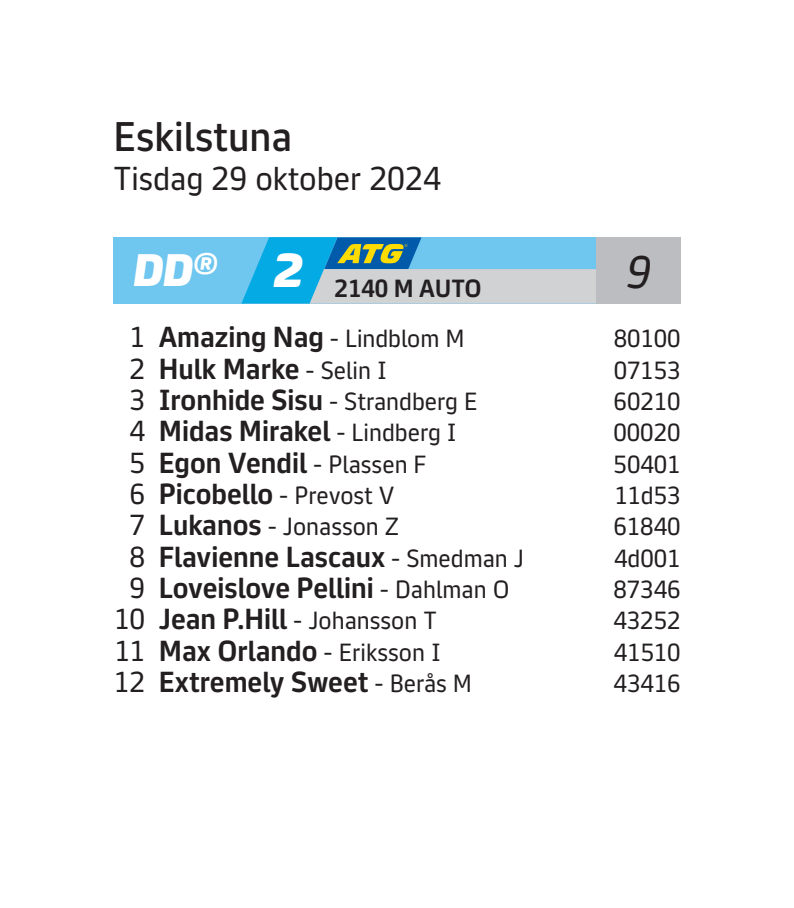
<style>
.page{position:relative;width:794px;height:908px;background:#fff}
.page>*{position:absolute;margin:0;border:0;box-sizing:border-box;transform-origin:0 0}
.t1{font:46px "ATG Rubrik";color:#fff}
.t2{font:44px "ATG Rubrik";color:#fff}
.t3{font:italic 44px "ATG Text";color:#231f20}
.t4{font:500 40px "ATG Text";color:#231f20}
.t5{font:32px "ATG Text";color:#231f20}
.HorseAndRider{font:700 28px "ATG Text";color:#231f20}
.S_REKORD{font:28px "ATG Text";color:#231f20}
.S_REKORD-2{font:24px "ATG Text";color:#231f20}
.HorseAndRider-2{font:24px "ATG Text";color:#231f20}
.t6{font:700 24px "ATG Text";color:#231f20}
.s1{font-weight:400;font-size:24px}
.s2{font-weight:700;font-size:28px}
</style>
<div class="page">
<div style="left:595px;top:237px;width:85px;height:66px;background:#bcbdc0"></div>
<svg style="left:113px;top:237px;width:483px;height:66px"></svg>
<p class="t4" style="left:113px;top:113px;width:180px">Eskilstuna</p>
<p class="t5" style="left:113px;top:159px;width:329px">Tisdag 29 oktober 2024</p>
<p class="t2" style="left:134px;top:244px;width:84px">DD®</p>
<p class="t1" style="left:274px;top:243px;width:30px">2</p>
<p class="t6" style="left:334px;top:274px;width:149px">2140 M AUTO</p>
<p class="t3" style="left:626px;top:246px;width:26px">9</p>
<p class="S_REKORD" style="left:129px;top:320px;width:17px">1</p>
<p class="HorseAndRider" style="left:159px;top:320px;width:307px">Amazing Nag <span class="s1">- Lindblom M</span></p>
<p class="S_REKORD-2" style="left:614px;top:324px;width:68px">80100</p>
<p class="S_REKORD" style="left:129px;top:352px;width:17px">2</p>
<p class="HorseAndRider" style="left:159px;top:351px;width:230px">Hulk Marke <span class="s1">- Selin I</span></p>
<p class="S_REKORD-2" style="left:614px;top:356px;width:68px">07153</p>
<p class="S_REKORD" style="left:129px;top:383px;width:17px">3</p>
<p class="HorseAndRider" style="left:159px;top:383px;width:320px">Ironhide Sisu <span class="s1">- Strandberg E</span></p>
<p class="S_REKORD-2" style="left:613px;top:387px;width:68px">60210</p>
<p class="S_REKORD" style="left:129px;top:414px;width:17px">4</p>
<p class="HorseAndRider" style="left:159px;top:414px;width:299px">Midas Mirakel <span class="s1">- Lindberg I</span></p>
<p class="S_REKORD-2" style="left:613px;top:418px;width:69px">00020</p>
<p class="S_REKORD" style="left:129px;top:446px;width:17px">5</p>
<p class="HorseAndRider" style="left:159px;top:445px;width:269px">Egon Vendil <span class="s1">- Plassen F</span></p>
<p class="S_REKORD-2" style="left:613px;top:449px;width:68px">50401</p>
<p class="S_REKORD" style="left:129px;top:477px;width:17px">6</p>
<p class="HorseAndRider" style="left:159px;top:477px;width:237px">Picobello <span class="s1">- Prevost V</span></p>
<p class="S_REKORD-2" style="left:614px;top:481px;width:67px">11d53</p>
<p class="S_REKORD" style="left:129px;top:508px;width:17px">7</p>
<p class="HorseAndRider-2" style="left:159px;top:512px;width:242px"><span class="s2">Lukanos</span> - Jonasson Z</p>
<p class="S_REKORD-2" style="left:613px;top:512px;width:69px">61840</p>
<p class="S_REKORD" style="left:129px;top:540px;width:17px">8</p>
<p class="HorseAndRider" style="left:159px;top:539px;width:367px">Flavienne Lascaux <span class="s1">- Smedman J</span></p>
<p class="S_REKORD-2" style="left:614px;top:543px;width:68px">4d001</p>
<p class="S_REKORD" style="left:129px;top:571px;width:17px">9</p>
<p class="HorseAndRider" style="left:159px;top:570px;width:352px">Loveislove Pellini <span class="s1">- Dahlman O</span></p>
<p class="S_REKORD-2" style="left:613px;top:575px;width:68px">87346</p>
<p class="S_REKORD" style="left:114px;top:602px;width:33px">10</p>
<p class="HorseAndRider-2" style="left:159px;top:606px;width:279px"><span class="s2">Jean P.Hill</span> - Johansson T</p>
<p class="S_REKORD-2" style="left:613px;top:606px;width:69px">43252</p>
<p class="S_REKORD" style="left:114px;top:633px;width:32px">11</p>
<p class="HorseAndRider" style="left:159px;top:633px;width:284px">Max Orlando <span class="s1">- Eriksson I</span></p>
<p class="S_REKORD-2" style="left:614px;top:637px;width:68px">41510</p>
<p class="S_REKORD" style="left:114px;top:665px;width:33px">12</p>
<p class="HorseAndRider" style="left:159px;top:664px;width:315px">Extremely Sweet <span class="s1">- Berås M</span></p>
<p class="S_REKORD-2" style="left:613px;top:669px;width:68px">43416</p>
</div>
